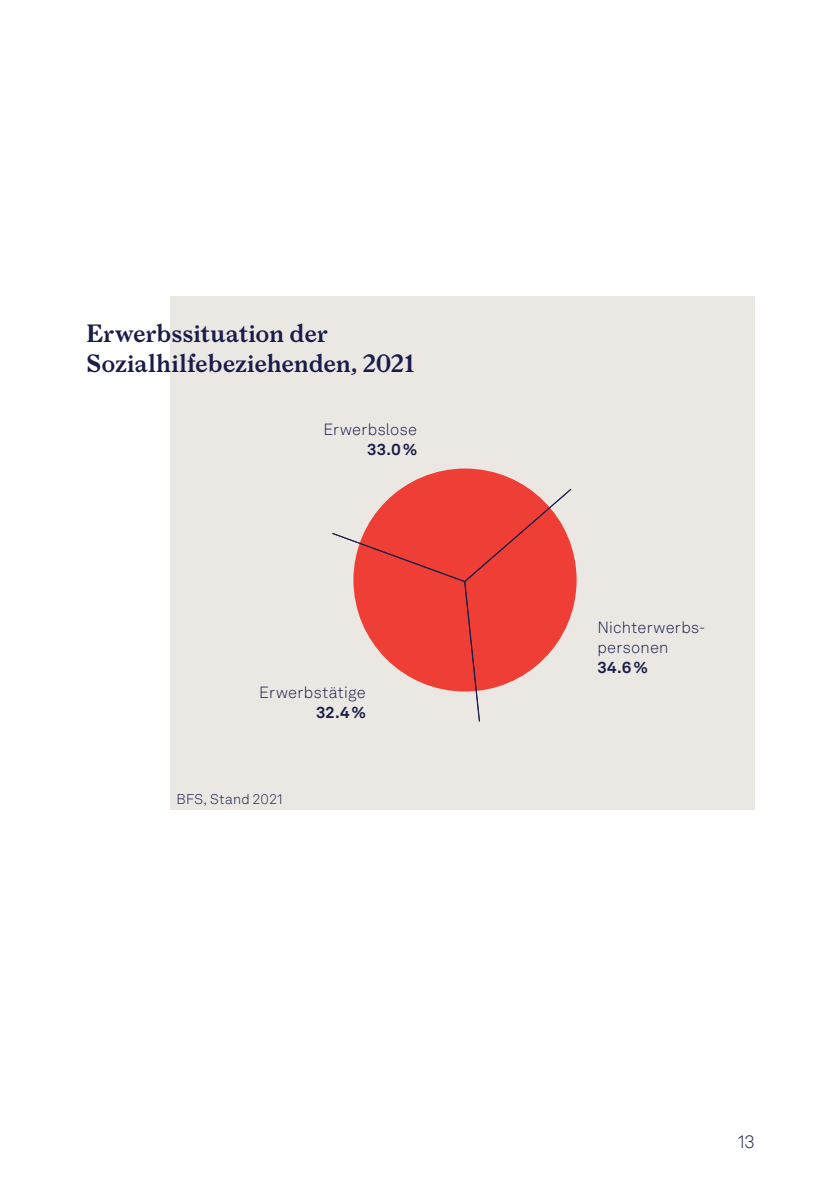
<style>
.page{position:relative;width:840px;height:1191px;background:#fff}
.page>*{position:absolute;margin:0;border:0;box-sizing:border-box;transform-origin:0 0}
.t1{font:600 24px/30px "Larish Neue";color:#181d49}
.t2{font:300 18px "Akkurat LLTT";color:#181d49}
.t3{font:300 16px/20px "Akkurat LLTT";letter-spacing:.015em;color:#181d49}
.t4{font:700 16px "Akkurat LLTT";color:#181d49}
.t5{font:300 14px "Akkurat LLTT";letter-spacing:.02em;color:#181d49}
</style>
<div class="page">
<div style="left:170px;top:297px;width:584px;height:513px;background:#ebe8e4"></div>
<div style="left:353px;top:468px;width:223px;height:223px;background:#ee3e35;border-radius:50%"></div>
<svg style="left:332px;top:488px;width:239px;height:234px"></svg>
<p class="t1" style="left:86px;top:317px;width:330px">Erwerbssituation der<br>Sozialhilfebeziehenden, 2021</p>
<p class="t3" style="left:323px;top:419px;width:95px">Erwerbslose</p>
<p class="t4" style="left:367px;top:437px;width:51px">33.0%</p>
<p class="t3" style="left:259px;top:681px;width:108px">Erwerbstätige</p>
<p class="t4" style="left:316px;top:699px;width:51px">32.4%</p>
<p class="t5" style="left:176px;top:789px;width:107px">BFS, Stand 2021</p>
<p class="t3" style="left:597px;top:617px;width:109px">Nichterwerbs&shy;personen</p>
<p class="t4" style="left:597px;top:655px;width:52px">34.6%</p>
<p class="t2" style="left:737px;top:1128px;width:18px">13</p>
</div>
